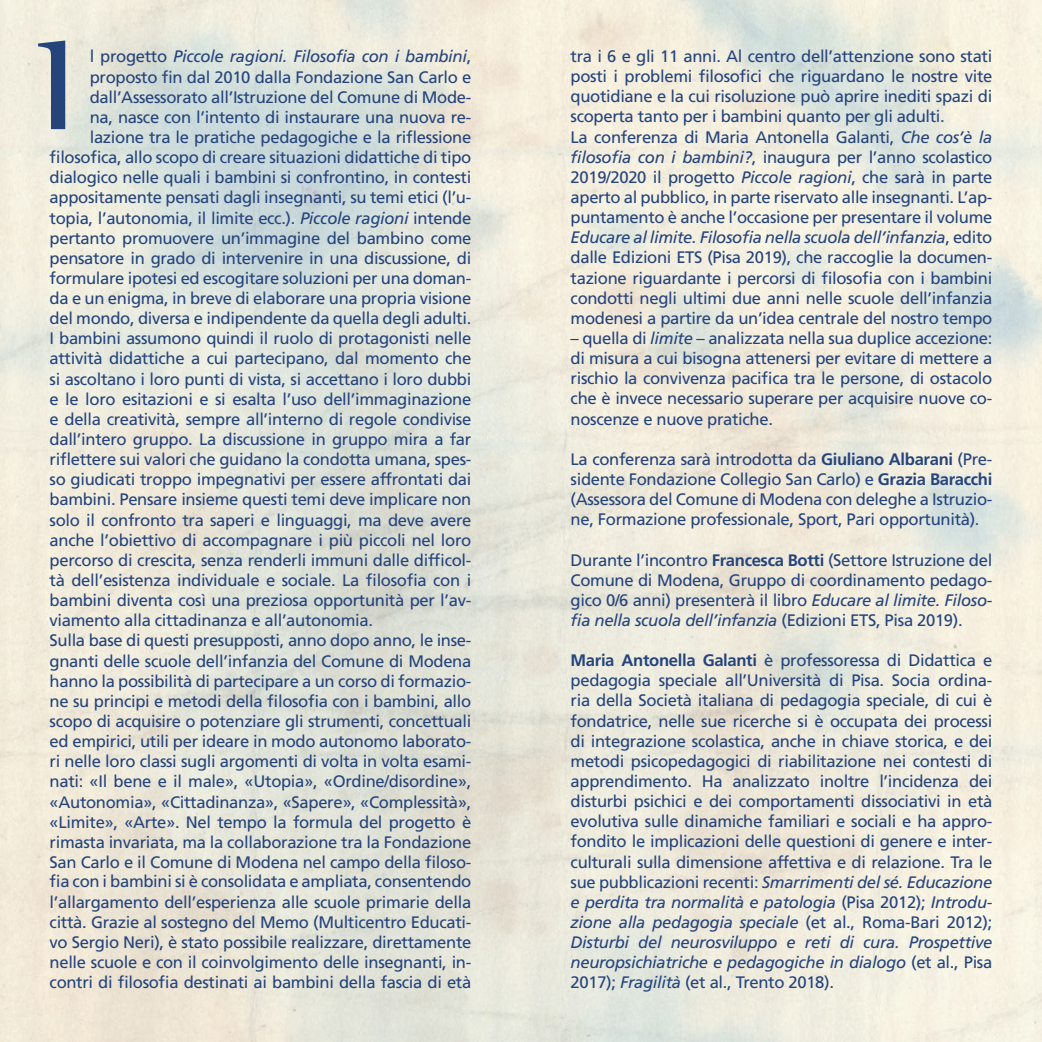
<style>
.page{position:relative;width:1042px;height:1042px;background:#fff}
.page>*{position:absolute;margin:0;border:0;box-sizing:border-box;transform-origin:0 0}
.t1{font:700 129.5px "Rotis Semi Serif Std";color:#25447c}
.t2{font:16.62px/20.1px "Frutiger LT Std";letter-spacing:-.02em;color:#25447c;text-align:justify}
.t3{font:italic 16.62px "Frutiger LT Std";letter-spacing:-.02em;color:#25447c}
.s1{font-style:normal}
.s2{font-style:italic}
.s3{font-weight:700}
</style>
<div class="page">
<p class="t1" style="left:38px;top:8px;width:40px">I</p>
<p class="t3" style="left:90px;top:47px;width:383px"><span class="s1">l progetto</span> Piccole ragioni. Filosofia con i bambini<span class="s1">,</span></p>
<p class="t2" style="left:90px;top:67px;width:383px">proposto fin dal 2010 dalla Fondazione San Carlo e</p>
<p class="t2" style="left:90px;top:87px;width:383px">dall’Assessorato all’Istruzione del Comune di Mode-</p>
<p class="t2" style="left:90px;top:107px;width:383px">na, nasce con l’intento di instaurare una nuova re-</p>
<p class="t2" style="left:90px;top:127px;width:383px">lazione tra le pratiche pedagogiche e la riflessione</p>
<p class="t2" style="left:50px;top:147px;width:423px">filosofica, allo scopo di creare situazioni didattiche di tipo</p>
<p class="t2" style="left:50px;top:167px;width:423px">dialogico nelle quali i bambini si confrontino, in contesti</p>
<p class="t2" style="left:50px;top:188px;width:423px">appositamente pensati dagli insegnanti, su temi etici (l’u-</p>
<p class="t2" style="left:50px;top:208px;width:423px">topia, l’autonomia, il limite ecc.). <span class="s2">Piccole ragioni</span> intende</p>
<p class="t2" style="left:50px;top:228px;width:423px">pertanto promuovere un’immagine del bambino come</p>
<p class="t2" style="left:50px;top:248px;width:423px">pensatore in grado di intervenire in una discussione, di</p>
<p class="t2" style="left:50px;top:268px;width:423px">formulare ipotesi ed escogitare soluzioni per una doman-</p>
<p class="t2" style="left:50px;top:288px;width:423px">da e un enigma, in breve di elaborare una propria visione</p>
<p class="t2" style="left:50px;top:308px;width:423px">del mondo, diversa e indipendente da quella degli adulti.</p>
<p class="t2" style="left:50px;top:328px;width:423px">I bambini assumono quindi il ruolo di protagonisti nelle</p>
<p class="t2" style="left:50px;top:349px;width:423px">attività didattiche a cui partecipano, dal momento che</p>
<p class="t2" style="left:50px;top:369px;width:423px">si ascoltano i loro punti di vista, si accettano i loro dubbi</p>
<p class="t2" style="left:50px;top:389px;width:423px">e le loro esitazioni e si esalta l’uso dell’immaginazione</p>
<p class="t2" style="left:50px;top:409px;width:423px">e della creatività, sempre all’interno di regole condivise</p>
<p class="t2" style="left:50px;top:429px;width:423px">dall’intero gruppo. La discussione in gruppo mira a far</p>
<p class="t2" style="left:50px;top:449px;width:423px">riflettere sui valori che guidano la condotta umana, spes-</p>
<p class="t2" style="left:50px;top:469px;width:423px">so giudicati troppo impegnativi per essere affrontati dai</p>
<p class="t2" style="left:50px;top:490px;width:423px">bambini. Pensare insieme questi temi deve implicare non</p>
<p class="t2" style="left:50px;top:510px;width:423px">solo il confronto tra saperi e linguaggi, ma deve avere</p>
<p class="t2" style="left:50px;top:530px;width:423px">anche l’obiettivo di accompagnare i più piccoli nel loro</p>
<p class="t2" style="left:50px;top:550px;width:423px">percorso di crescita, senza renderli immuni dalle difficol-</p>
<p class="t2" style="left:50px;top:570px;width:423px">tà dell’esistenza individuale e sociale. La filosofia con i</p>
<p class="t2" style="left:50px;top:590px;width:423px">bambini diventa così una preziosa opportunità per l’av-</p>
<p class="t2" style="left:50px;top:610px;width:325px">viamento alla cittadinanza e all’autonomia.</p>
<p class="t2" style="left:50px;top:630px;width:423px">Sulla base di questi presupposti, anno dopo anno, le inse&shy;gnanti delle scuole dell’infanzia del Comune di Modena hanno la possibilità di partecipare a un corso di formazio&shy;ne su principi e metodi della filosofia con i bambini, allo scopo di acquisire o potenziare gli strumenti, concettuali ed empirici, utili per ideare in modo autonomo laborato&shy;ri nelle loro classi sugli argomenti di volta in volta esami&shy;nati: «Il bene e il male», «Utopia», «Ordine/disordine», «Autonomia», «Cittadinanza», «Sapere», «Complessità», «Limite», «Arte». Nel tempo la formula del progetto è rimasta invariata, ma la collaborazione tra la Fondazione San Carlo e il Comune di Modena nel campo della filoso&shy;fia con i bambini si è consolidata e ampliata, consentendo l’allargamento dell’esperienza alle scuole primarie della città. Grazie al sostegno del Memo (Multicentro Educati&shy;vo Sergio Neri), è stato possibile realizzare, direttamente nelle scuole e con il coinvolgimento delle insegnanti, in&shy;contri di filosofia destinati ai bambini della fascia di età</p>
<p class="t2" style="left:570px;top:46px;width:423px">tra i 6 e gli 11 anni. Al centro dell’attenzione sono stati posti i problemi filosofici che riguardano le nostre vite quotidiane e la cui risoluzione può aprire inediti spazi di scoperta tanto per i bambini quanto per gli adulti.</p>
<p class="t2" style="left:570px;top:127px;width:423px">La conferenza di Maria Antonella Galanti, <span class="s2">Che cos’è la filosofia con i bambini?</span>, inaugura per l’anno scolastico 2019/2020 il progetto <span class="s2">Piccole ragioni</span>, che sarà in parte aperto al pubblico, in parte riservato alle insegnanti. L’ap&shy;puntamento è anche l’occasione per presentare il volume <span class="s2">Educare al limite. Filosofia nella scuola dell’infanzia</span>, edito dalle Edizioni ETS (Pisa 2019), che raccoglie la documen&shy;tazione riguardante i percorsi di filosofia con i bambini condotti negli ultimi due anni nelle scuole dell’infanzia modenesi a partire da un’idea centrale del nostro tempo</p>
<p class="t2" style="left:570px;top:328px;width:423px">– quella di <span class="s2">limite</span> – analizzata nella sua duplice accezione: di misura a cui bisogna attenersi per evitare di mettere a rischio la convivenza pacifica tra le persone, di ostacolo che è invece necessario superare per acquisire nuove co&shy;noscenze e nuove pratiche.</p>
<p class="t2" style="left:570px;top:449px;width:423px">La conferenza sarà introdotta da <span class="s3">Giuliano Albarani</span> (Pre&shy;sidente Fondazione Collegio San Carlo) e <span class="s3">Grazia Baracchi </span>(Assessora del Comune di Modena con deleghe a Istruzio&shy;ne, Formazione professionale, Sport, Pari opportunità).</p>
<p class="t2" style="left:570px;top:550px;width:423px">Durante l’incontro <span class="s3">Francesca Botti</span> (Settore Istruzione del Comune di Modena, Gruppo di coordinamento pedago&shy;gico 0/6 anni) presenterà il libro <span class="s2">Educare al limite. Filoso&shy;fia nella scuola dell’infanzia</span> (Edizioni ETS, Pisa 2019).</p>
<p class="t2" style="left:570px;top:650px;width:423px"><span class="s3">Maria Antonella Galanti</span> è professoressa di Didattica e pedagogia speciale all’Università di Pisa. Socia ordina&shy;ria della Società italiana di pedagogia speciale, di cui è fondatrice, nelle sue ricerche si è occupata dei processi di integrazione scolastica, anche in chiave storica, e dei metodi psicopedagogici di riabilitazione nei contesti di apprendimento. Ha analizzato inoltre l’incidenza dei disturbi psichici e dei comportamenti dissociativi in età evolutiva sulle dinamiche familiari e sociali e ha appro&shy;fondito le implicazioni delle questioni di genere e inter&shy;culturali sulla dimensione affettiva e di relazione. Tra le sue pubblicazioni recenti: <span class="s2">Smarrimenti del sé. Educazione e perdita tra normalità e patologia</span> (Pisa 2012); <span class="s2">Introdu&shy;zione alla pedagogia speciale</span> (et al., Roma-Bari 2012); <span class="s2">Disturbi del neurosviluppo e reti di cura. Prospettive neuropsichiatriche e pedagogiche in dialogo</span> (et al., Pisa 2017); <span class="s2">Fragilità</span> (et al., Trento 2018).</p>
</div>
